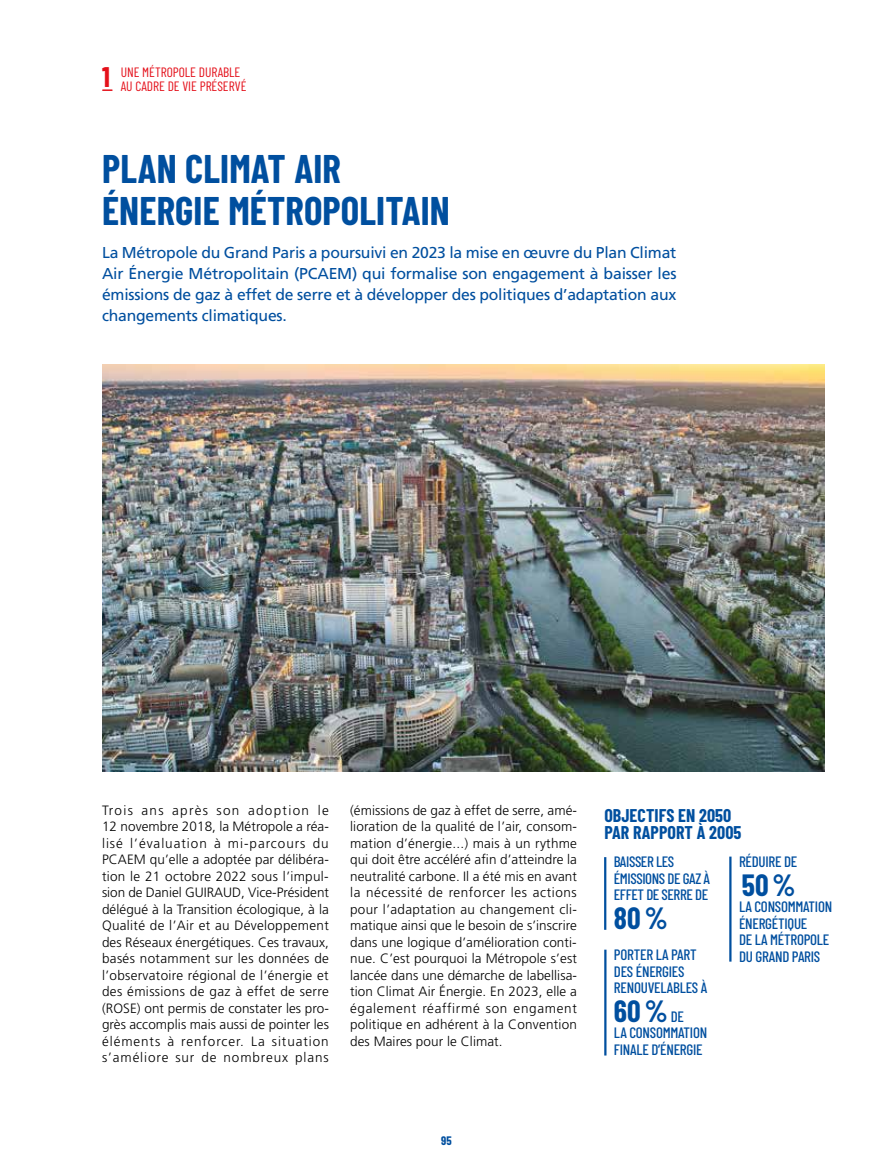
<style>
.page{position:relative;width:893px;height:1170px;background:#fff}
.page>*{position:absolute;margin:0;border:0;box-sizing:border-box;transform-origin:0 0}
.t1{font:700 39px/42px "Barlow Condensed";letter-spacing:.005em;color:#004f9f}
.t2{font:700 30px "Barlow Condensed";color:#004f9f}
.t3{font:700 18px/16.5px "Barlow Condensed";letter-spacing:.005em;color:#004f9f}
.t4{font:15.75px/21px "Frutiger LT Pro";letter-spacing:-.015em;color:#004f9f;text-align:justify}
.t5{font:500 15px/16.5px "Barlow Condensed";letter-spacing:-.015em;color:#004f9f}
.t6{font:300 13.5px/16.5px "Frutiger LT Pro";letter-spacing:.035em;color:#000;text-align:justify}
.t7{font:13.5px/13.5px "Barlow Condensed";color:#e4101a}
.t8{font:700 12px "Barlow Condensed";color:#004f9f}
.s1{font-weight:500;font-size:15px}
</style>
<div class="page">
<svg style="left:103px;top:89px;width:9px;height:2px"></svg>
<hr style="left:604px;top:857px;width:2px;height:72px;background:#004f9f">
<hr style="left:729px;top:856px;width:2px;height:105px;background:#004f9f">
<hr style="left:604px;top:949px;width:2px;height:106px;background:#004f9f">
<img style="left:102px;top:364px;width:723px;height:407px">
<p class="t7" style="left:102px;top:65px;width:146px;text-indent:19px">UNE MÉTROPOLE DURABLE<br><sup>1</sup> AU CADRE DE VIE PRÉSERVÉ</p>
<h1 class="t1" style="left:102px;top:146px;width:349px">PLAN CLIMAT AIR<br>ÉNERGIE MÉTROPOLITAIN</h1>
<p class="t4" style="left:102px;top:242px;width:576px">La Métropole du Grand Paris a poursuivi en 2023 la mise en œuvre du Plan Climat Air Énergie Métropolitain (PCAEM) qui formalise son engagement à baisser les émissions de gaz à effet de serre et à développer des politiques d’adaptation aux changements climatiques.</p>
<p class="t6" style="left:102px;top:801px;width:228px">Trois ans après son adoption le 12 novembre 2018, la Métropole a réa&shy;lisé l’évaluation à mi-parcours du PCAEM qu’elle a adoptée par délibéra&shy;tion le 21 octobre 2022 sous l’impul&shy;sion de Daniel GUIRAUD, Vice-Président délégué à la Transition écologique, à la Qualité de l’Air et au Développement des Réseaux énergétiques. Ces travaux, basés notamment sur les données de l’observatoire régional de l’énergie et des émissions de gaz à effet de serre (ROSE) ont permis de constater les pro&shy;grès accomplis mais aussi de pointer les éléments à renforcer. La situation s’améliore sur de nombreux plans</p>
<p class="t6" style="left:350px;top:801px;width:228px">(émissions de gaz à effet de serre, amé&shy;lioration de la qualité de l’air, consom&shy;mation d’énergie...) mais à un rythme qui doit être accéléré afin d’atteindre la neutralité carbone. Il a été mis en avant la nécessité de renforcer les actions pour l’adaptation au changement cli&shy;matique ainsi que le besoin de s’inscrire dans une logique d’amélioration conti&shy;nue. C’est pourquoi la Métropole s’est lancée dans une démarche de labellisa&shy;tion Climat Air Énergie. En 2023, elle a également réaffirmé son engament politique en adhérent à la Convention des Maires pour le Climat.</p>
<h3 class="t3" style="left:604px;top:806px;width:139px">OBJECTIFS EN 2050<br>PAR RAPPORT À 2005</h3>
<p class="t5" style="left:614px;top:852px;width:98px">BAISSER LES<br>ÉMISSIONS DE GAZ À<br>EFFET DE SERRE DE</p>
<h2 class="t2" style="left:614px;top:896px;width:55px">80%</h2>
<p class="t5" style="left:739px;top:852px;width:60px">RÉDUIRE DE</p>
<h2 class="t2" style="left:742px;top:863px;width:55px">50%</h2>
<p class="t5" style="left:739px;top:897px;width:95px">LA CONSOMMATION<br>ÉNERGÉTIQUE<br>DE LA MÉTROPOLE</p>
<p class="t5" style="left:614px;top:945px;width:84px">PORTER LA PART</p>
<p class="t5" style="left:739px;top:946px;width:83px">DU GRAND PARIS</p>
<p class="t5" style="left:614px;top:962px;width:95px">DES ÉNERGIES<br>RENOUVELABLES À</p>
<h2 class="t2" style="left:614px;top:989px;width:71px">60% <span class="s1">DE</span></h2>
<p class="t5" style="left:614px;top:1023px;width:95px">LA CONSOMMATION<br>FINALE D’ÉNERGIE</p>
<p class="t8" style="left:441px;top:1131px;width:12px">95</p>
</div>
